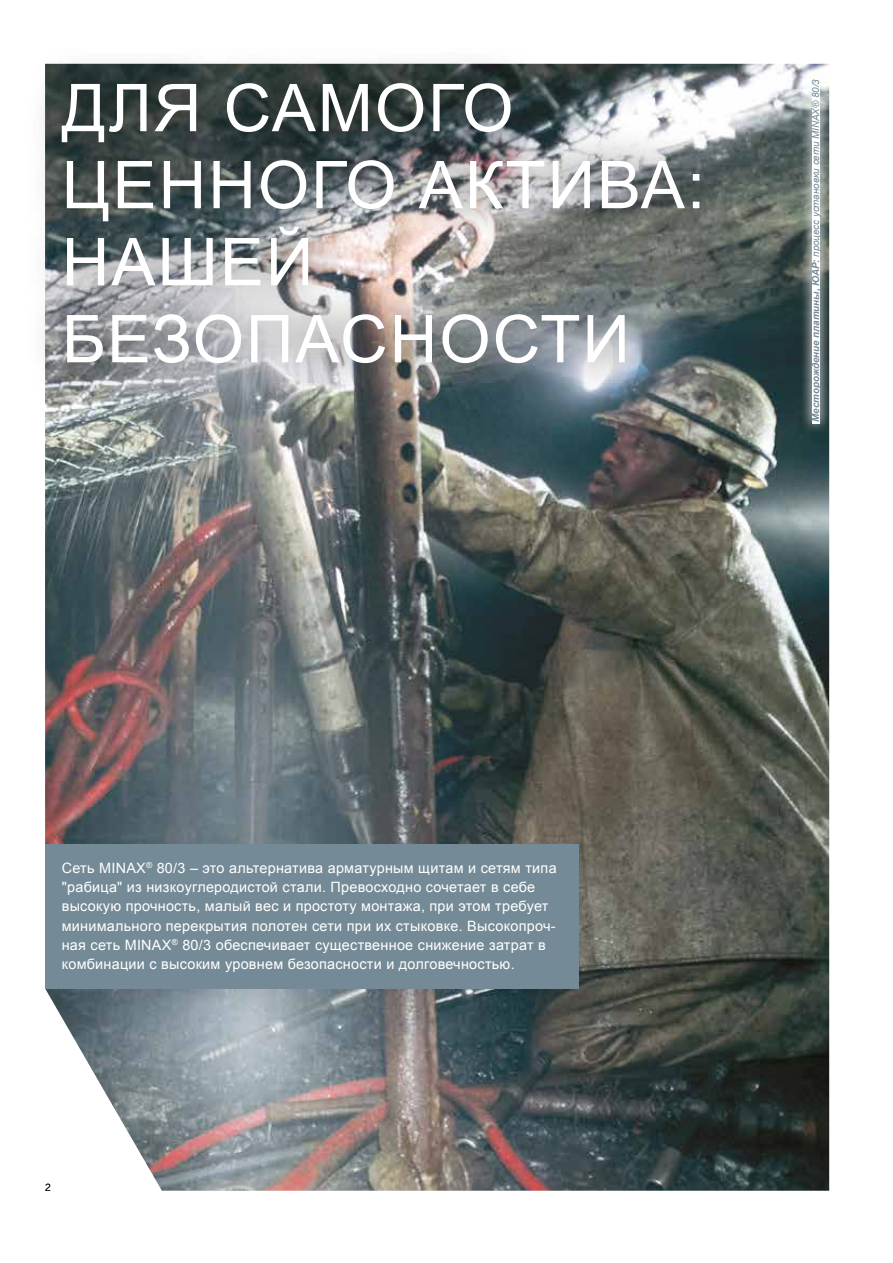
<style>
.page{position:relative;width:893px;height:1263px;background:#fff}
.page>*{position:absolute;margin:0;border:0;box-sizing:border-box;transform-origin:0 0}
.t1{font:66px/76.9px "Arial";letter-spacing:.03em;color:#fff}
.t2{font:14.25px/19.2px "Arial";letter-spacing:.02em;color:#fff}
.t3{font:italic 9.75px "Arial";letter-spacing:-.005em;color:#748a96}
.t4{font:9.75px "Benton Sans";color:#000}
.s1{font-weight:700}
</style>
<div class="page">
<img style="left:45px;top:64px;width:784px;height:1127px">
<div style="left:45px;top:844px;width:534px;height:144px;background:#748a96"></div>
<svg style="left:800px;top:68px;width:30px;height:367px;background:#6c7977"></svg>
<div style="left:812px;top:79px;width:8px;height:344px;background:#fff"></div>
<div style="left:24px;top:45px;width:711px;height:356px;background:#000;opacity:.75"></div>
<h1 class="t1" style="left:62px;top:70px;width:645px">ДЛЯ САМОГО<br>ЦЕННОГО АКТИВА:<br>НАШЕЙ<br>БЕЗОПАСНОСТИ</h1>
<p class="t3" style="left:809px;top:422px;width:344px;rotate:-90deg"><span class="s1">Месторождение платины, ЮАР:</span> процесс установки сети MINAX® 80/3</p>
<p class="t2" style="left:62px;top:858px;width:496px">Сеть MINAX<sup>®</sup> 80/3 – это альтернатива арматурным щитам и сетям типа "рабица" из низкоуглеродистой стали. Превосходно сочетает в себе высокую прочность, малый вес и простоту монтажа, при этом требует минимального перекрытия полотен сети при их стыковке. Высокопроч&shy;ная сеть MINAX<sup>®</sup> 80/3 обеспечивает существенное снижение затрат в комбинации с высоким уровнем безопасности и долговечностью.</p>
<p class="t4" style="left:45px;top:1181px;width:7px">2</p>
</div>
